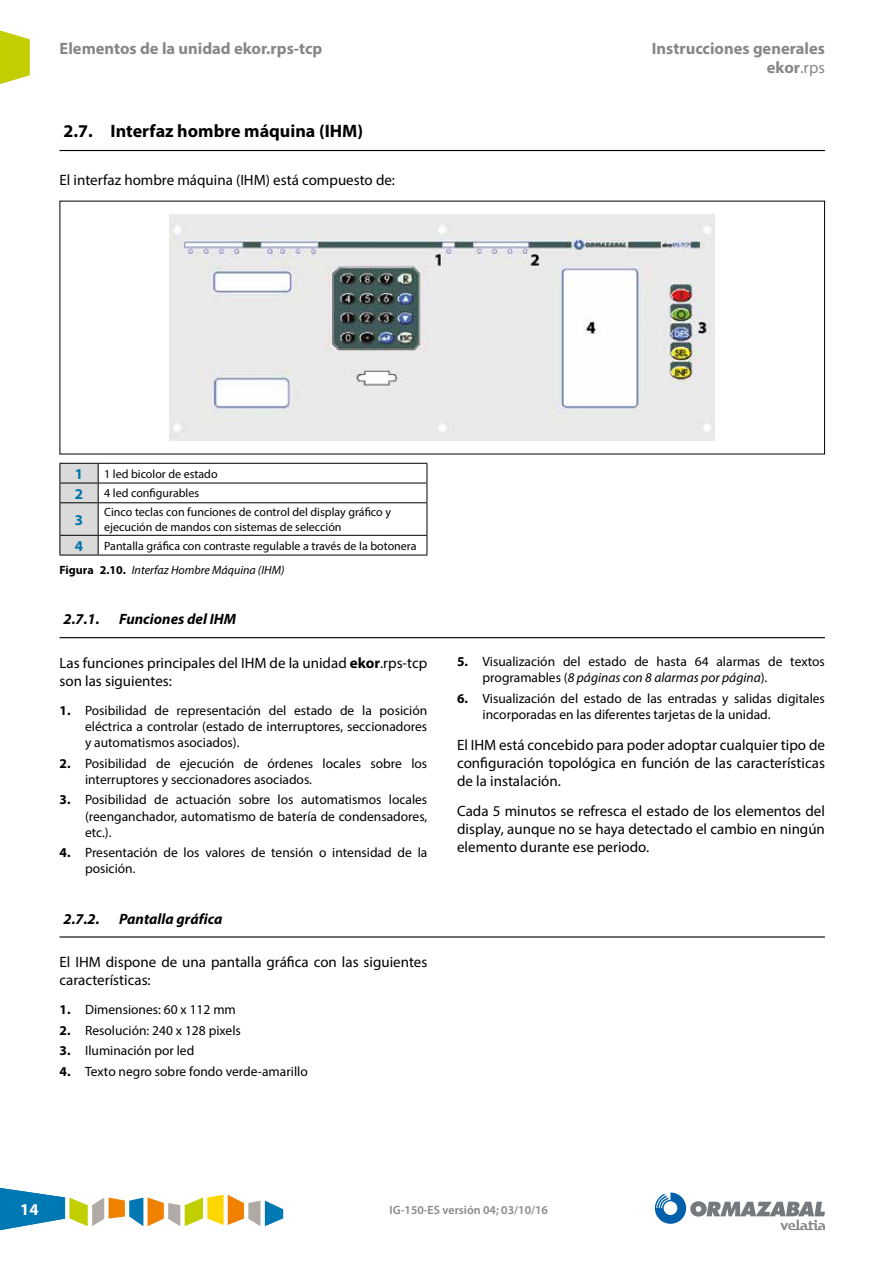
<style>
.page{position:relative;width:893px;height:1263px;background:#fff}
.page>*{position:absolute;margin:0;border:0;box-sizing:border-box;transform-origin:0 0}
.t1{font:700 18px "Myriad Pro";color:#000}
.t2{font:700 16.5px/19.8px "Myriad Pro";color:#878786;text-align:right}
.t3{font:700 16.5px "Myriad Pro";color:#fff}
.t4{font:15px/18px "Myriad Pro";color:#000}
.t5{font:italic 700 15px "Myriad Pro";color:#000}
.t6{font:700 15px "Myriad Pro";color:#0073ab}
.t7{font:13.5px/16.2px "Myriad Pro";color:#000}
.t8{font:12px/15px "Myriad Pro";color:#000}
.t9{font:600 12px "Myriad Pro";color:#878786}
.s1{font-weight:400}
.s2{font-weight:700}
.s3{font-style:italic}
</style>
<div class="page">
<svg style="left:0;top:1188px;width:283px;height:43px"></svg>
<svg style="left:655px;top:1192px;width:170px;height:38px"></svg>
<svg style="left:0;top:30px;width:30px;height:54px"></svg>
<hr style="left:60px;top:150px;width:765px;height:1px;background:#000">
<hr style="left:60px;top:637px;width:765px;height:1px;background:#000">
<img style="left:170px;top:215px;width:545px;height:225px">
<hr style="left:98px;top:555px;width:329px;height:1px;background:#000">
<svg style="left:60px;top:463px;width:368px;height:92px"></svg>
<hr style="left:60px;top:555px;width:38px;height:1px;background:#000">
<hr style="left:60px;top:936px;width:765px;height:1px;background:#000">
<p class="t2" style="left:60px;top:38px;width:264px">Elementos de la unidad ekor.rps-tcp</p>
<p class="t2" style="left:652px;top:38px;width:175px">Instrucciones generales ekor<span class="s1">.rps</span></p>
<h1 class="t1" style="left:64px;top:119px;width:301px">2.7. Interfaz hombre máquina (IHM)</h1>
<p class="t4" style="left:60px;top:171px;width:337px">El interfaz hombre máquina (IHM) está compuesto de:</p>
<p class="t6" style="left:75px;top:464px;width:10px">1</p>
<p class="t8" style="left:104px;top:466px;width:115px">1 led bicolor de estado</p>
<p class="t6" style="left:75px;top:484px;width:10px">2</p>
<p class="t8" style="left:104px;top:486px;width:97px">4 led configurables</p>
<p class="t6" style="left:75px;top:510px;width:10px">3</p>
<p class="t8" style="left:104px;top:504px;width:288px">Cinco teclas con funciones de control del display gráfico y ejecución de mandos con sistemas de selección</p>
<p class="t6" style="left:75px;top:536px;width:10px">4</p>
<p class="t8" style="left:60px;top:533px;width:359px;line-height:24.5px;text-indent:45px">Pantalla gráfica con contraste regulable a través de la botonera<br><span class="s2">Figura 2.10.</span> <span class="s3">Interfaz Hombre Máquina (IHM)</span></p>
<p class="t5" style="left:64px;top:609px;width:38px">2.7.1.</p>
<p class="t5" style="left:119px;top:609px;width:119px">Funciones del IHM</p>
<p class="t4" style="left:60px;top:654px;width:369px">Las funciones principales del IHM de la unidad <span class="s2">ekor</span>.rps-tcp son las siguientes:</p>
<p class="t7" style="left:85px;top:702px;width:344px;text-align:justify;text-indent:-26px"><span class="s2">1.</span> Posibilidad de representación del estado de la posición eléctrica a controlar (estado de interruptores, seccionadores y automatismos asociados).</p>
<p class="t7" style="left:85px;top:755px;width:344px;text-indent:-26px"><span class="s2">2.</span> Posibilidad de ejecución de órdenes locales sobre los interruptores y seccionadores asociados.</p>
<p class="t7" style="left:85px;top:791px;width:344px;text-align:justify;text-indent:-26px"><span class="s2">3.</span> Posibilidad de actuación sobre los automatismos locales (reenganchador, automatismo de batería de condensadores, etc.).</p>
<p class="t7" style="left:85px;top:844px;width:344px;text-indent:-26px"><span class="s2">4.</span> Presentación de los valores de tensión o intensidad de la posición.</p>
<p class="t5" style="left:64px;top:909px;width:38px">2.7.2.</p>
<p class="t5" style="left:119px;top:909px;width:105px">Pantalla gráfica</p>
<p class="t4" style="left:60px;top:953px;width:369px">El IHM dispone de una pantalla gráfica con las siguientes características:</p>
<p class="t7" style="left:60px;top:1001px;width:178px"><span class="s2">1.</span> Dimensiones: 60 x 112 mm</p>
<p class="t7" style="left:60px;top:1022px;width:183px"><span class="s2">2.</span> Resolución: 240 x 128 pixels</p>
<p class="t7" style="left:60px;top:1042px;width:136px"><span class="s2">3.</span> Iluminación por led</p>
<p class="t7" style="left:60px;top:1063px;width:250px"><span class="s2">4.</span> Texto negro sobre fondo verde-amarillo</p>
<p class="t7" style="left:483px;top:653px;width:344px;text-indent:-26px"><span class="s2">5.</span> Visualización del estado de hasta 64 alarmas de textos programables (<span class="s3">8 páginas con 8 alarmas por página</span>).</p>
<p class="t7" style="left:483px;top:690px;width:344px;text-indent:-26px"><span class="s2">6.</span> Visualización del estado de las entradas y salidas digitales incorporadas en las diferentes tarjetas de la unidad.</p>
<p class="t4" style="left:457px;top:735px;width:369px;text-align:justify">El IHM está concebido para poder adoptar cualquier tipo de configuración topológica en función de las características de la instalación.</p>
<p class="t4" style="left:457px;top:802px;width:369px;text-align:justify">Cada 5 minutos se refresca el estado de los elementos del display, aunque no se haya detectado el cambio en ningún elemento durante ese periodo.</p>
<p class="t3" style="left:20px;top:1198px;width:20px">14</p>
<p class="t9" style="left:390px;top:1202px;width:160px">IG-150-ES versión 04; 03/10/16</p>
</div>
